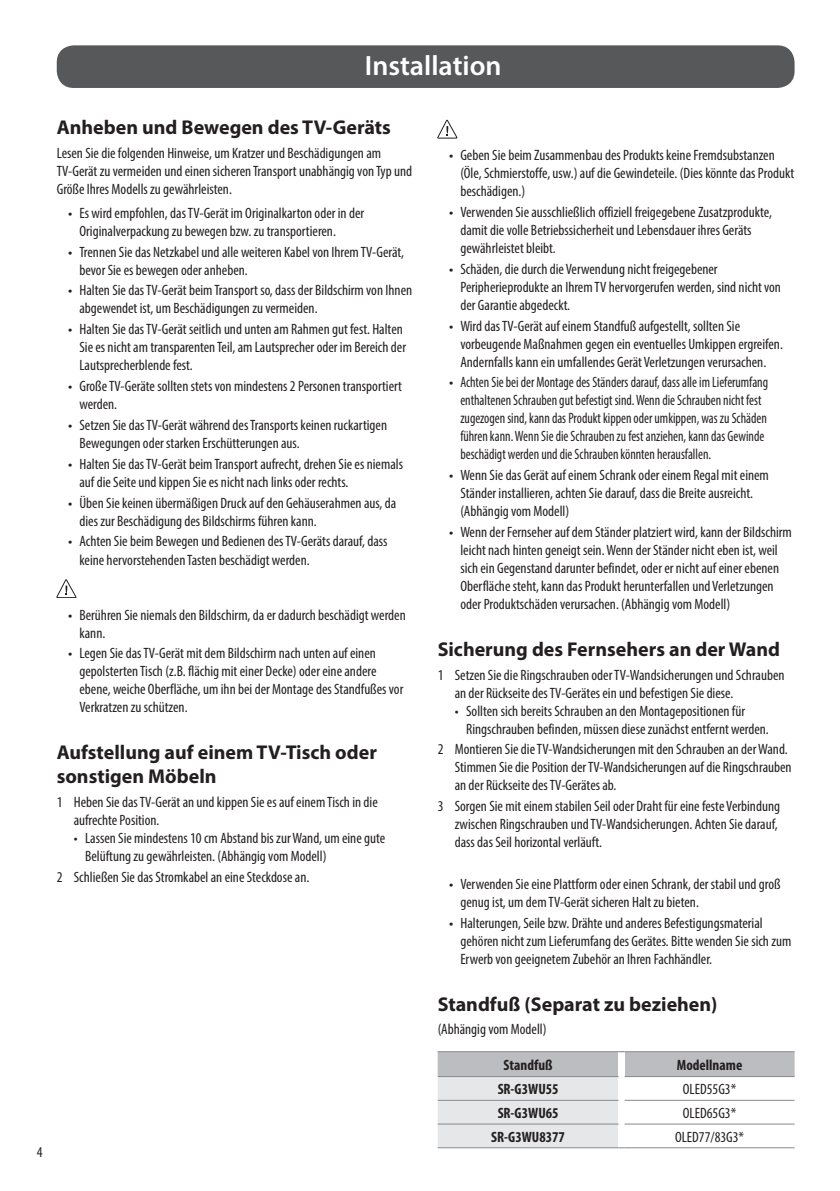
<style>
.page{position:relative;width:840px;height:1191px;background:#fff}
.page>*{position:absolute;margin:0;border:0;box-sizing:border-box;transform-origin:0 0}
.t1{font:600 28px "Myriad Pro";color:#fff}
.t2{font:700 20px/24px "Myriad Pro";color:#231f20}
.t3{font:condensed 15px/18px "Myriad Pro";color:#231f20}
.t4{font:condensed 15px/18px "Myriad Pro";color:#231f20;scale:.9 1}
.t5{font:700 condensed 15px "Myriad Pro";color:#231f20}
.s1{font-family:"LG Smart";font-stretch:normal}
</style>
<div class="page">
<div style="left:57px;top:45px;width:737px;height:43px;background:#57585a;border-radius:17px"></div>
<svg style="left:57px;top:579px;width:19px;height:19px"></svg>
<svg style="left:437px;top:120px;width:20px;height:18px"></svg>
<svg style="left:437px;top:1051px;width:357px;height:97px"></svg>
<hr style="left:624px;top:1051px;width:170px;height:1px;background:#87898c">
<p class="t1" style="left:364px;top:48px;width:138px">Installation</p>
<p class="t2" style="left:57px;top:115px;width:335px">Anheben und Bewegen des TV-Geräts</p>
<p class="t3" style="left:57px;top:144px;width:356px">Lesen Sie die folgenden Hinweise, um Kratzer und Beschädigungen am<br>TV-Gerät zu vermeiden und einen sicheren Transport unabhängig von Typ und<br>Größe Ihres Modells zu gewährleisten.</p>
<p class="t3" style="left:79px;top:203px;width:286px;text-indent:-11px"><span class="s1">•</span> Es wird empfohlen, das TV-Gerät im Originalkarton oder in der<br>Originalverpackung zu bewegen bzw. zu transportieren.</p>
<p class="t3" style="left:79px;top:242px;width:326px;text-indent:-11px"><span class="s1">•</span> Trennen Sie das Netzkabel und alle weiteren Kabel von Ihrem TV-Gerät, bevor Sie es bewegen oder anheben.</p>
<p class="t3" style="left:79px;top:281px;width:334px;text-indent:-11px"><span class="s1">•</span> Halten Sie das TV-Gerät beim Transport so, dass der Bildschirm von Ihnen abgewendet ist, um Beschädigungen zu vermeiden.</p>
<p class="t3" style="left:79px;top:320px;width:328px;text-indent:-11px"><span class="s1">•</span> Halten Sie das TV-Gerät seitlich und unten am Rahmen gut fest. Halten<br>Sie es nicht am transparenten Teil, am Lautsprecher oder im Bereich der<br>Lautsprecherblende fest.</p>
<p class="t3" style="left:79px;top:377px;width:324px;text-indent:-11px"><span class="s1">•</span> Große TV-Geräte sollten stets von mindestens 2 Personen transportiert werden.</p>
<p class="t3" style="left:79px;top:416px;width:309px;text-indent:-11px"><span class="s1">•</span> Setzen Sie das TV-Gerät während des Transports keinen ruckartigen<br>Bewegungen oder starken Erschütterungen aus.</p>
<p class="t3" style="left:79px;top:454px;width:325px;text-indent:-11px"><span class="s1">•</span> Halten Sie das TV-Gerät beim Transport aufrecht, drehen Sie es niemals auf die Seite und kippen Sie es nicht nach links oder rechts.</p>
<p class="t3" style="left:79px;top:493px;width:318px;text-indent:-11px"><span class="s1">•</span> Üben Sie keinen übermäßigen Druck auf den Gehäuserahmen aus, da dies zur Beschädigung des Bildschirms führen kann.</p>
<p class="t3" style="left:79px;top:532px;width:309px;text-indent:-11px"><span class="s1">•</span> Achten Sie beim Bewegen und Bedienen des TV-Geräts darauf, dass keine hervorstehenden Tasten beschädigt werden.</p>
<p class="t3" style="left:79px;top:605px;width:327px;text-indent:-11px"><span class="s1">•</span> Berühren Sie niemals den Bildschirm, da er dadurch beschädigt werden kann.</p>
<p class="t3" style="left:79px;top:644px;width:325px;text-indent:-11px"><span class="s1">•</span> Legen Sie das TV-Gerät mit dem Bildschirm nach unten auf einen gepolsterten Tisch (z.B. flächig mit einer Decke) oder eine andere ebene, weiche Oberfläche, um ihn bei der Montage des Standfußes vor Verkratzen zu schützen.</p>
<p class="t2" style="left:57px;top:739px;width:321px">Aufstellung auf einem TV-Tisch oder sonstigen Möbeln</p>
<p class="t3" style="left:74px;top:792px;width:305px;text-indent:-17px">1 Heben Sie das TV-Gerät an und kippen Sie es auf einem Tisch in die aufrechte Position.</p>
<p class="t3" style="left:85px;top:828px;width:301px;text-indent:-11px">• Lassen Sie mindestens 10 cm Abstand bis zur Wand, um eine gute<br>Belüftung zu gewährleisten. (Abhängig vom Modell)</p>
<p class="t3" style="left:57px;top:867px;width:254px">2 Schließen Sie das Stromkabel an eine Steckdose an.</p>
<p class="t3" style="left:37px;top:1142px;width:7px">4</p>
<p class="t3" style="left:460px;top:146px;width:335px;text-indent:-11px"><span class="s1">•</span> Geben Sie beim Zusammenbau des Produkts keine Fremdsubstanzen (Öle, Schmierstoffe, usw.) auf die Gewindeteile. (Dies könnte das Produkt beschädigen.)</p>
<p class="t3" style="left:460px;top:203px;width:313px;text-indent:-11px"><span class="s1">•</span> Verwenden Sie ausschließlich offiziell freigegebene Zusatzprodukte, damit die volle Betriebssicherheit und Lebensdauer ihres Geräts gewährleistet bleibt.</p>
<p class="t3" style="left:460px;top:259px;width:322px;text-indent:-11px"><span class="s1">•</span> Schäden, die durch die Verwendung nicht freigegebener<br>Peripherieprodukte an Ihrem TV hervorgerufen werden, sind nicht von der Garantie abgedeckt.</p>
<p class="t3" style="left:460px;top:316px;width:324px;text-indent:-11px"><span class="s1">•</span> Wird das TV-Gerät auf einem Standfuß aufgestellt, sollten Sie vorbeugende Maßnahmen gegen ein eventuelles Umkippen ergreifen.<br>Andernfalls kann ein umfallendes Gerät Verletzungen verursachen.</p>
<p class="t4" style="left:460px;top:373px;width:343px;text-indent:-11px"><span class="s1">•</span> Achten Sie bei der Montage des Ständers darauf, dass alle im Lieferumfang enthaltenen Schrauben gut befestigt sind. Wenn die Schrauben nicht fest zugezogen sind, kann das Produkt kippen oder umkippen, was zu Schäden führen kann. Wenn Sie die Schrauben zu fest anziehen, kann das Gewinde beschädigt werden und die Schrauben könnten herausfallen.</p>
<p class="t3" style="left:460px;top:466px;width:310px;text-indent:-11px"><span class="s1">•</span> Wenn Sie das Gerät auf einem Schrank oder einem Regal mit einem<br>Ständer installieren, achten Sie darauf, dass die Breite ausreicht. (Abhängig vom Modell)</p>
<p class="t3" style="left:460px;top:523px;width:333px;text-indent:-11px"><span class="s1">•</span> Wenn der Fernseher auf dem Ständer platziert wird, kann der Bildschirm leicht nach hinten geneigt sein. Wenn der Ständer nicht eben ist, weil sich ein Gegenstand darunter befindet, oder er nicht auf einer ebenen Oberfläche steht, kann das Produkt herunterfallen und Verletzungen oder Produktschäden verursachen. (Abhängig vom Modell)</p>
<p class="t2" style="left:437px;top:636px;width:343px">Sicherung des Fernsehers an der Wand</p>
<p class="t3" style="left:454px;top:665px;width:331px;text-indent:-17px">1 Setzen Sie die Ringschrauben oder TV-Wandsicherungen und Schrauben an der Rückseite des TV-Gerätes ein und befestigen Sie diese.</p>
<p class="t3" style="left:466px;top:701px;width:304px;text-indent:-11px">• Sollten sich bereits Schrauben an den Montagepositionen für<br>Ringschrauben befinden, müssen diese zunächst entfernt werden.</p>
<p class="t3" style="left:454px;top:740px;width:338px;text-indent:-17px">2 Montieren Sie die TV-Wandsicherungen mit den Schrauben an der Wand.<br>Stimmen Sie die Position der TV-Wandsicherungen auf die Ringschrauben an der Rückseite des TV-Gerätes ab.</p>
<p class="t3" style="left:454px;top:797px;width:327px;text-indent:-17px">3 Sorgen Sie mit einem stabilen Seil oder Draht für eine feste Verbindung zwischen Ringschrauben und TV-Wandsicherungen. Achten Sie darauf, dass das Seil horizontal verläuft.</p>
<p class="t3" style="left:460px;top:875px;width:321px;text-indent:-11px"><span class="s1">•</span> Verwenden Sie eine Plattform oder einen Schrank, der stabil und groß genug ist, um dem TV-Gerät sicheren Halt zu bieten.</p>
<p class="t3" style="left:460px;top:913px;width:332px;text-indent:-11px"><span class="s1">•</span> Halterungen, Seile bzw. Drähte und anderes Befestigungsmaterial gehören nicht zum Lieferumfang des Gerätes. Bitte wenden Sie sich zum<br>Erwerb von geeignetem Zubehör an Ihren Fachhändler.</p>
<p class="t2" style="left:437px;top:991px;width:281px">Standfuß (Separat zu beziehen)</p>
<p class="t3" style="left:437px;top:1020px;width:110px">(Abhängig vom Modell)</p>
<p class="t5" style="left:503px;top:1055px;width:51px">Standfuß</p>
<p class="t5" style="left:676px;top:1055px;width:67px">Modellname</p>
<p class="t5" style="left:497px;top:1079px;width:62px">SR-G3WU55</p>
<p class="t3" style="left:682px;top:1080px;width:55px">OLED55G3*</p>
<p class="t5" style="left:497px;top:1103px;width:62px">SR-G3WU65</p>
<p class="t3" style="left:682px;top:1103px;width:55px">OLED65G3*</p>
<p class="t5" style="left:491px;top:1127px;width:75px">SR-G3WU8377</p>
<p class="t3" style="left:674px;top:1127px;width:71px">OLED77/83G3*</p>
</div>
